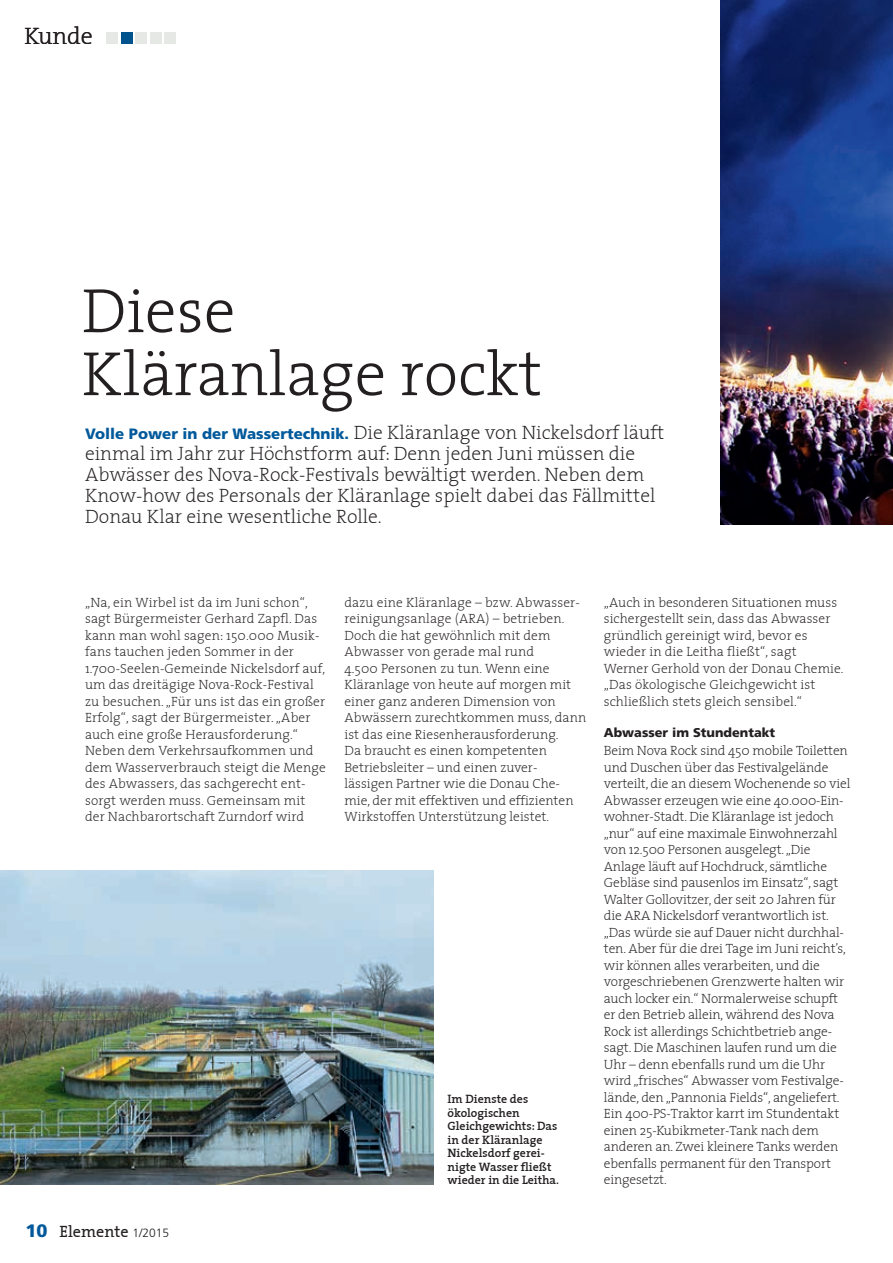
<style>
.page{position:relative;width:893px;height:1263px;background:#fff}
.page>*{position:absolute;margin:0;border:0;box-sizing:border-box;transform-origin:0 0}
.t1{font:63px/63px "The Serif Light Plain";color:#231f20}
.t2{font:24px "The Serif Light Plain";color:#231f20}
.t3{font:19.5px/21px "The Serif Extra Light Plain";color:#231f20}
.t4{font:16.2px "The Serif Plain";color:#231f20}
.t5{font:13.5px/16.5px "The Serif Extra Light Plain";letter-spacing:-.005em;color:#231f20}
.t6{font:900 12.75px "Frutiger";color:#231f20}
.t7{font:12px/13.5px "The Serif Semi Bold Plain";color:#231f20}
.s1{font-family:"Frutiger";font-weight:900;font-size:15px;color:#00599b}
.s2{font-family:"Frutiger";font-weight:900;font-size:18px;color:#00599b}
.s3{font-family:"Frutiger";font-weight:300;font-size:12px}
</style>
<div class="page">
<div style="left:107px;top:32px;width:11px;height:12px;background:#e5e8e5"></div>
<div style="left:121px;top:32px;width:12px;height:12px;background:#01538e"></div>
<div style="left:136px;top:32px;width:11px;height:12px;background:#e5e8e5"></div>
<div style="left:150px;top:32px;width:11px;height:12px;background:#e5e8e5"></div>
<div style="left:164px;top:32px;width:12px;height:12px;background:#e5e8e5"></div>
<img style="left:0;top:871px;width:434px;height:313px">
<img style="left:721px;top:0;width:172px;height:524px">
<h2 class="t2" style="left:24px;top:16px;width:70px">Kunde</h2>
<h1 class="t1" style="left:82px;top:277px;width:462px">Diese<br>Kläranlage rockt</h1>
<p class="t3" style="left:85px;top:422px;width:581px"><span class="s1">Volle Power in der Wassertechnik.</span> Die Kläranlage von Nickelsdorf läuft einmal im Jahr zur Höchstform auf: Denn jeden Juni müssen die Abwässer des Nova-Rock-Festivals bewältigt werden. Neben dem Know-how des Personals der Kläranlage spielt dabei das Fällmittel Donau Klar eine wesentliche Rolle.</p>
<p class="t5" style="left:85px;top:593px;width:242px">„Na, ein Wirbel ist da im Juni schon“, sagt Bürgermeister Gerhard Zapfl. Das kann man wohl sagen: 150.000 Musik&shy;fans tauchen jeden Sommer in der 1.700-Seelen-Gemeinde Nickelsdorf auf, um das dreitägige Nova-Rock-Festival zu besuchen. „Für uns ist das ein großer Erfolg“, sagt der Bürgermeister. „Aber auch eine große Herausforderung.“ Neben dem Verkehrsaufkommen und dem Wasserverbrauch steigt die Menge des Abwassers, das sachgerecht ent&shy;sorgt werden muss. Gemeinsam mit der Nachbarortschaft Zurndorf wird</p>
<p class="t5" style="left:344px;top:593px;width:243px">dazu eine Kläranlage – bzw. Abwasser&shy;reinigungsanlage (ARA) – betrieben.<br>Doch die hat gewöhnlich mit dem Abwasser von gerade mal rund<br>4.500 Personen zu tun. Wenn eine Kläranlage von heute auf morgen mit einer ganz anderen Dimension von Abwässern zurechtkommen muss, dann ist das eine Riesenherausforderung.<br>Da braucht es einen kompetenten Betriebsleiter – und einen zuver&shy;lässigen Partner wie die Donau Che&shy;mie, der mit effektiven und effizienten Wirkstoffen Unterstützung leistet.</p>
<p class="t5" style="left:604px;top:593px;width:241px">„Auch in besonderen Situationen muss sichergestellt sein, dass das Abwasser gründlich gereinigt wird, bevor es wieder in die Leitha fließt“, sagt Werner Gerhold von der Donau Chemie. „Das ökologische Gleichgewicht ist schließlich stets gleich sensibel.“</p>
<p class="t6" style="left:604px;top:725px;width:173px">Abwasser im Stundentakt</p>
<p class="t5" style="left:604px;top:742px;width:248px">Beim Nova Rock sind 450 mobile Toiletten und Duschen über das Festivalgelände verteilt, die an diesem Wochenende so viel Abwasser erzeugen wie eine 40.000-Ein&shy;wohner-Stadt. Die Kläranlage ist jedoch „nur“ auf eine maximale Einwohnerzahl von 12.500 Personen ausgelegt. „Die Anlage läuft auf Hochdruck, sämtliche Gebläse sind pausenlos im Einsatz“, sagt Walter Gollovitzer, der seit 20 Jahren für die ARA Nickelsdorf verantwortlich ist. „Das würde sie auf Dauer nicht durchhal&shy;ten. Aber für die drei Tage im Juni reicht’s, wir können alles verarbeiten, und die vorgeschriebenen Grenzwerte halten wir auch locker ein.“ Normalerweise schupft er den Betrieb allein, während des Nova Rock ist allerdings Schichtbetrieb ange&shy;sagt. Die Maschinen laufen rund um die Uhr – denn ebenfalls rund um die Uhr wird „frisches“ Abwasser vom Festivalge&shy;lände, den „Pannonia Fields“, angeliefert.<br>Ein 400-PS-Traktor karrt im Stundentakt einen 25-Kubikmeter-Tank nach dem anderen an. Zwei kleinere Tanks werden ebenfalls permanent für den Transport eingesetzt.</p>
<p class="t7" style="left:448px;top:1092px;width:113px">Im Dienste des ökologischen<br>Gleichgewichts: Das in der Kläranlage<br>Nickelsdorf gerei&shy;nigte Wasser fließt wieder in die Leitha.</p>
<p class="t4" style="left:26px;top:1218px;width:145px"><span class="s2">10</span> Elemente <span class="s3">1/2015</span></p>
</div>
